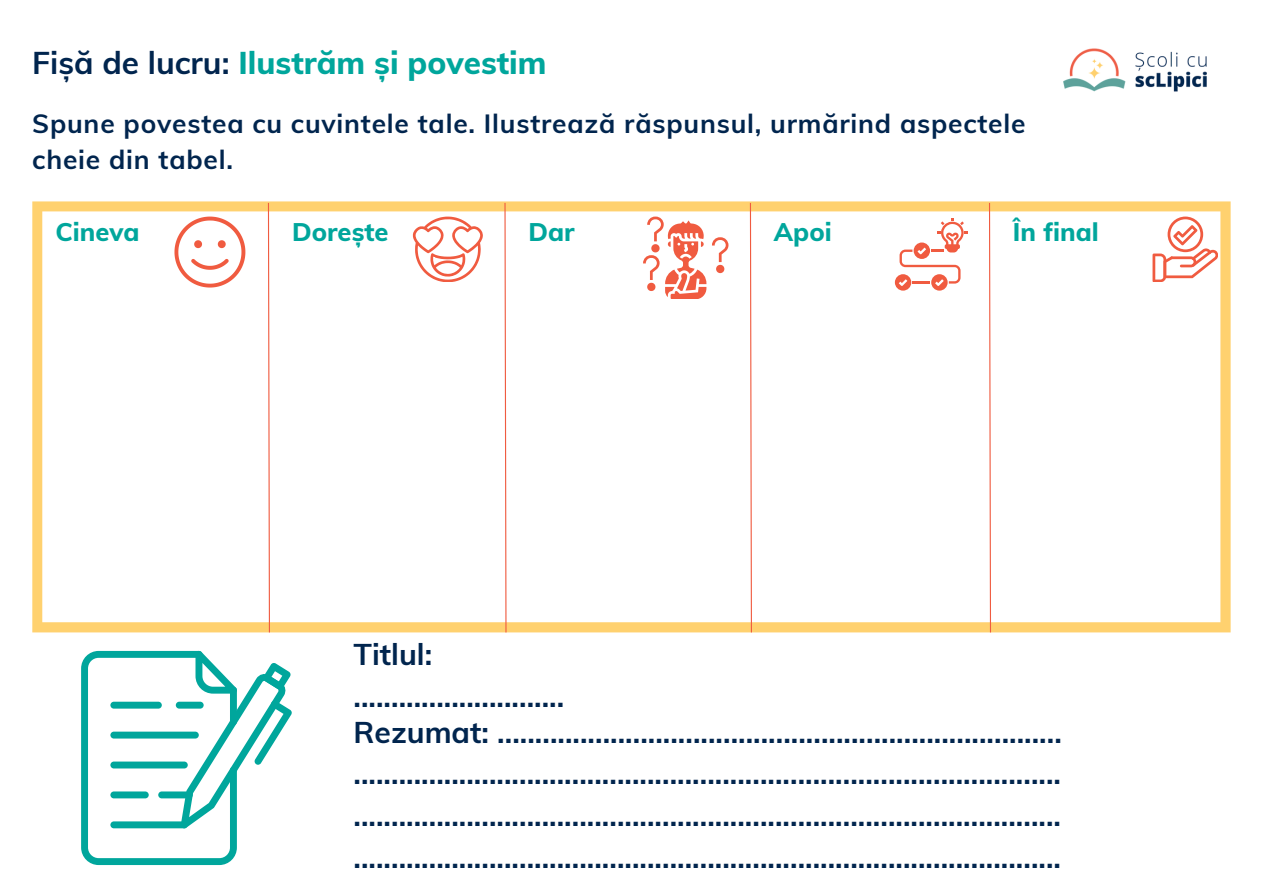
<style>
.page{position:relative;width:1263px;height:894px;background:#fff}
.page>*{position:absolute;margin:0;border:0;box-sizing:border-box;transform-origin:0 0}
.t1{font:800 31.5px "Muli";color:#00a69c}
.t2{font:700 30px/41.7px "Muli";color:#01254e}
.t3{font:700 26.4px "Muli";letter-spacing:.03em;color:#01254e}
.t4{font:800 25.5px "Muli";color:#00a69c}
.s1{font-weight:700;color:#01254e}
</style>
<div class="page">
<img style="left:1063px;top:48px;width:144px;height:44px">
<svg style="left:32px;top:201px;width:1199px;height:431px"></svg>
<svg style="left:267px;top:202px;width:4px;height:431px"></svg>
<svg style="left:749px;top:202px;width:3px;height:431px"></svg>
<svg style="left:988px;top:202px;width:4px;height:431px"></svg>
<svg style="left:504px;top:202px;width:3px;height:431px"></svg>
<svg style="left:81px;top:650px;width:211px;height:214px"></svg>
<div style="left:110px;top:821px;width:78px;height:7px;background:#00a69c;border-radius:3px"></div>
<div style="left:110px;top:701px;width:52px;height:7px;background:#00a69c;border-radius:3px"></div>
<div style="left:110px;top:731px;width:89px;height:7px;background:#00a69c;border-radius:3px"></div>
<div style="left:110px;top:761px;width:78px;height:7px;background:#00a69c;border-radius:3px"></div>
<div style="left:110px;top:791px;width:39px;height:7px;background:#00a69c;border-radius:3px"></div>
<div style="left:176px;top:701px;width:28px;height:7px;background:#00a69c;border-radius:3px"></div>
<div style="left:158px;top:791px;width:35px;height:7px;background:#00a69c;border-radius:3px"></div>
<svg style="left:413px;top:216px;width:70px;height:66px"></svg>
<svg style="left:643px;top:216px;width:63px;height:83px"></svg>
<svg style="left:712px;top:237px;width:16px;height:36px"></svg>
<svg style="left:174px;top:216px;width:71px;height:71px"></svg>
<svg style="left:895px;top:218px;width:73px;height:72px"></svg>
<svg style="left:1152px;top:216px;width:66px;height:66px"></svg>
<p class="t1" style="left:32px;top:42px;width:516px"><span class="s1">Fișă de lucru:</span> Ilustrăm și povestim</p>
<p class="t3" style="left:32px;top:106px;width:995px">Spune povestea cu cuvintele tale. Ilustrează răspunsul, urmărind aspectele</p>
<p class="t3" style="left:32px;top:142px;width:202px">cheie din tabel.</p>
<p class="t4" style="left:56px;top:215px;width:86px">Cineva</p>
<p class="t4" style="left:292px;top:215px;width:98px">Dorește</p>
<p class="t4" style="left:528px;top:215px;width:48px">Dar</p>
<p class="t4" style="left:774px;top:215px;width:59px">Apoi</p>
<p class="t4" style="left:1013px;top:215px;width:87px">În final</p>
<p class="t2" style="left:354px;top:633px;width:212px">Titlul: ............................</p>
<p class="t2" style="left:354px;top:710px;width:710px">Rezumat: ...........................................................................</p>
<p class="t2" style="left:354px;top:752px;width:709px">..............................................................................................</p>
<p class="t2" style="left:354px;top:793px;width:709px">..............................................................................................</p>
<p class="t2" style="left:354px;top:835px;width:709px">..............................................................................................</p>
</div>
